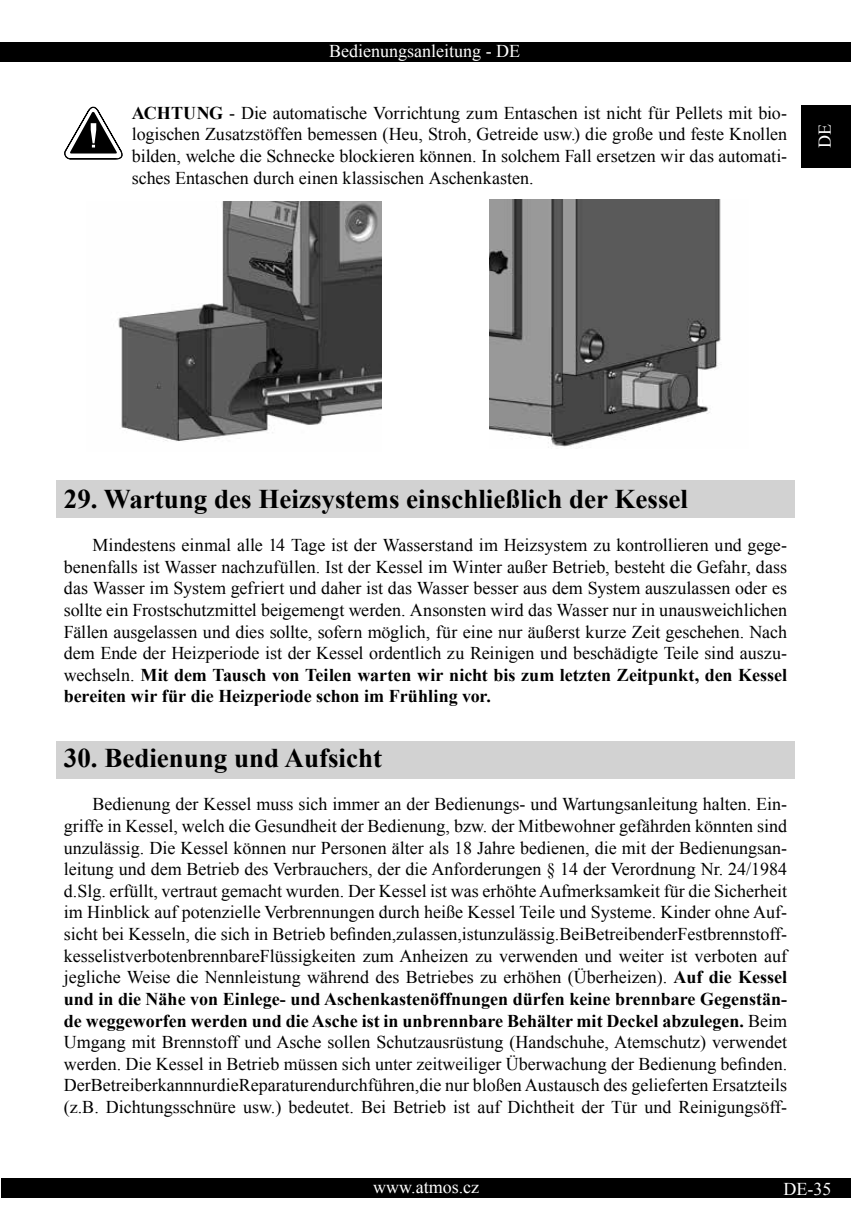
<style>
.page{position:relative;width:851px;height:1221px;background:#fff}
.page>*{position:absolute;margin:0;border:0;box-sizing:border-box;transform-origin:0 0}
.t1{font:700 27px "Times New Roman";color:#000}
.t2{font:18px/21.6px "Times New Roman";color:#000;text-align:justify}
.t3{font:18px "Times New Roman";color:#fff}
.s1{font-weight:700}
</style>
<div class="page">
<div style="left:0;top:43px;width:850px;height:19px;background:#000"></div>
<div style="left:2px;top:1178px;width:848px;height:20px;background:#000"></div>
<div style="left:801px;top:105px;width:49px;height:63px;background:#000"></div>
<div style="left:56px;top:480px;width:738px;height:38px;background:#d2d2d2"></div>
<div style="left:56px;top:741px;width:738px;height:37px;background:#d2d2d2"></div>
<img style="left:118px;top:201px;width:264px;height:241px">
<img style="left:489px;top:199px;width:232px;height:250px">
<svg style="left:64px;top:107px;width:59px;height:53px"></svg>
<p class="t3" style="left:329px;top:39px;width:192px">Bedienungsanleitung - DE</p>
<p class="t2" style="left:132px;top:102px;width:656px"><span class="s1">ACHTUNG</span> - Die automatische Vorrichtung zum Entaschen ist nicht für Pellets mit bio&shy;logischen Zusatzstöffen bemessen (Heu, Stroh, Getreide usw.) die große und feste Knollen bilden, welche die Schnecke blockieren können. In solchem Fall ersetzen wir das automati&shy;sches Entaschen durch einen klassischen Aschenkasten.</p>
<p class="t3" style="left:812px;top:148px;width:25px;rotate:-90deg">DE</p>
<h1 class="t1" style="left:64px;top:480px;width:625px">29. Wartung des Heizsystems einschließlich der Kessel</h1>
<p class="t2" style="left:64px;top:534px;width:724px;text-indent:28px">Mindestens einmal alle 14 Tage ist der Wasserstand im Heizsystem zu kontrollieren und gege&shy;benenfalls ist Wasser nachzufüllen. Ist der Kessel im Winter außer Betrieb, besteht die Gefahr, dass das Wasser im System gefriert und daher ist das Wasser besser aus dem System auszulassen oder es sollte ein Frostschutzmittel beigemengt werden. Ansonsten wird das Wasser nur in unausweichlichen Fällen ausgelassen und dies sollte, sofern möglich, für eine nur äußerst kurze Zeit geschehen. Nach dem Ende der Heizperiode ist der Kessel ordentlich zu Reinigen und beschädigte Teile sind auszu&shy;wechseln. <span class="s1">Mit dem Tausch von Teilen warten wir nicht bis zum letzten Zeitpunkt, den Kessel bereiten wir für die Heizperiode schon im Frühling vor.</span></p>
<h1 class="t1" style="left:64px;top:739px;width:320px">30. Bedienung und Aufsicht</h1>
<p class="t2" style="left:64px;top:793px;width:724px;text-indent:29px">Bedienung der Kessel muss sich immer an der Bedienungs- und Wartungsanleitung halten. Ein&shy;griffe in Kessel, welch die Gesundheit der Bedienung, bzw. der Mitbewohner gefährden könnten sind unzulässig. Die Kessel können nur Personen älter als 18 Jahre bedienen, die mit der Bedienungsan&shy;leitung und dem Betrieb des Verbrauchers, der die Anforderungen § 14 der Verordnung Nr. 24/1984 d.Slg. erfüllt, vertraut gemacht wurden. Der Kessel ist was erhöhte Aufmerksamkeit für die Sicherheit im Hinblick auf potenzielle Verbrennungen durch heiße Kessel Teile und Systeme. Kinder ohne Auf&shy;sicht bei Kesseln, die sich in Betrieb befinden,zulassen,istunzulässig.BeiBetreibenderFestbrennstoff&shy;kesselistverbotenbrennbareFlüssigkeiten zum Anheizen zu verwenden und weiter ist verboten auf jegliche Weise die Nennleistung während des Betriebes zu erhöhen (Überheizen). <span class="s1">Auf die Kessel und in die Nähe von Einlege- und Aschenkastenöffnungen dürfen keine brennbare Gegenstän&shy;de weggeworfen werden und die Asche ist in unbrennbare Behälter mit Deckel abzulegen.</span> Beim Umgang mit Brennstoff und Asche sollen Schutzausrüstung (Handschuhe, Atemschutz) verwendet werden. Die Kessel in Betrieb müssen sich unter zeitweiliger Überwachung der Bedienung befinden.<br>DerBetreiberkannnurdieReparaturendurchführen,die nur bloßen Austausch des gelieferten Ersatzteils (z.B. Dichtungsschnüre usw.) bedeutet. Bei Betrieb ist auf Dichtheit der Tür und Reinigungsöff-</p>
<p class="t3" style="left:373px;top:1174px;width:107px">www.atmos.cz</p>
<p class="t3" style="left:783px;top:1176px;width:49px">DE-35</p>
</div>
